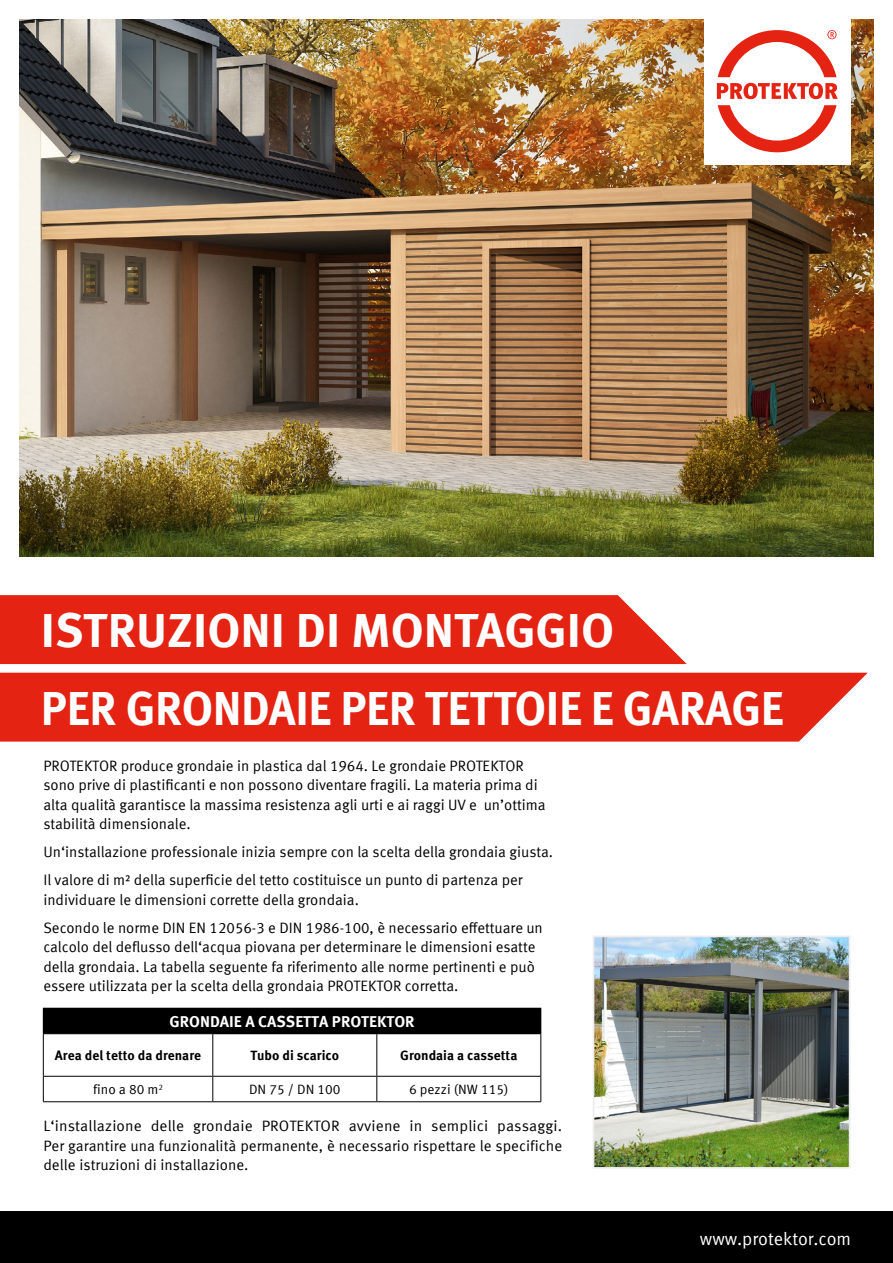
<style>
.page{position:relative;width:893px;height:1263px;background:#fff}
.page>*{position:absolute;margin:0;border:0;box-sizing:border-box;transform-origin:0 0}
.t1{font:700 48px/77.6px "Meta Offc Pro";letter-spacing:-.01em;color:#fff}
.t2{font:18px "Meta Offc Pro Norm";color:#fff}
.t3{font:700 15.75px "Meta Offc Pro";color:#fff}
.t4{font:15px/19.5px "Meta Offc Pro Norm";color:#000}
.t5{font:700 13.5px "Meta Offc Pro";color:#000}
.t6{font:13.5px "Meta Offc Pro Norm";color:#000}
</style>
<div class="page">
<img style="left:19px;top:19px;width:855px;height:538px">
<img style="left:596px;top:938px;width:251px;height:228px">
<div style="left:593px;top:935px;width:257px;height:234px;border:2px solid #ededed"></div>
<div style="left:0;top:595px;width:687px;height:69px;background:#e42313"></div>
<div style="left:0;top:673px;width:868px;height:69px;background:#e42313"></div>
<div style="left:704px;top:18px;width:146px;height:147px;background:#fff"></div>
<svg style="left:717px;top:83px;width:121px;height:16px"></svg>
<svg style="left:718px;top:105px;width:118px;height:47px"></svg>
<svg style="left:718px;top:30px;width:118px;height:47px"></svg>
<div style="left:0;top:1212px;width:893px;height:51px;background:#000"></div>
<div style="left:43px;top:1008px;width:498px;height:26px;background:#000"></div>
<hr style="left:376px;top:1034px;width:1px;height:42px;background:#000">
<hr style="left:540px;top:1034px;width:1px;height:42px;background:#000">
<hr style="left:213px;top:1076px;width:164px;height:1px;background:#000">
<svg style="left:43px;top:1033px;width:170px;height:68px"></svg>
<hr style="left:377px;top:1076px;width:164px;height:1px;background:#000">
<svg style="left:376px;top:1076px;width:1px;height:25px"></svg>
<svg style="left:540px;top:1076px;width:1px;height:25px"></svg>
<hr style="left:43px;top:1101px;width:170px;height:1px;background:#000">
<hr style="left:213px;top:1101px;width:164px;height:1px;background:#000">
<hr style="left:377px;top:1101px;width:164px;height:1px;background:#000">
<h1 class="t1" style="left:41px;top:589px;width:744px">ISTRUZIONI DI MONTAGGIO<br>PER GRONDAIE PER TETTOIE E GARAGE</h1>
<p class="t4" style="left:43px;top:755px;width:504px">PROTEKTOR produce grondaie in plastica dal 1964. Le grondaie PROTEKTOR sono prive di plastificanti e non possono diventare fragili. La materia prima di alta qualità garantisce la massima resistenza agli urti e ai raggi UV e un’ottima stabilità dimensionale.</p>
<p class="t4" style="left:43px;top:837px;width:511px;line-height:28px">Un‘installazione professionale inizia sempre con la scelta della grondaia giusta.<br>Il valore di m² della superficie del tetto costituisce un punto di partenza per</p>
<p class="t4" style="left:43px;top:884px;width:501px;line-height:28px">individuare le dimensioni corrette della grondaia.<br>Secondo le norme DIN EN 12056-3 e DIN 1986-100, è necessario effettuare un</p>
<p class="t4" style="left:43px;top:936px;width:494px;text-align:justify">calcolo del deflusso dell‘acqua piovana per determinare le dimensioni esatte della grondaia. La tabella seguente fa riferimento alle norme pertinenti e può essere utilizzata per la scelta della grondaia PROTEKTOR corretta.</p>
<p class="t3" style="left:170px;top:1009px;width:247px">GRONDAIE A CASSETTA PROTEKTOR</p>
<p class="t5" style="left:55px;top:1045px;width:148px">Area del tetto da drenare</p>
<p class="t5" style="left:250px;top:1045px;width:90px">Tubo di scarico</p>
<p class="t5" style="left:400px;top:1045px;width:119px">Grondaia a cassetta</p>
<p class="t6" style="left:93px;top:1079px;width:71px">fino a 80 m<sup>2</sup></p>
<p class="t6" style="left:249px;top:1079px;width:93px">DN 75 / DN 100</p>
<p class="t6" style="left:409px;top:1079px;width:101px">6 pezzi (NW 115)</p>
<p class="t4" style="left:43px;top:1115px;width:520px;text-align:justify">L‘installazione delle grondaie PROTEKTOR avviene in semplici passaggi.<br>Per garantire una funzionalità permanente, è necessario rispettare le specifiche delle istruzioni di installazione.</p>
<p class="t2" style="left:700px;top:1225px;width:153px">www.protektor.com</p>
</div>
